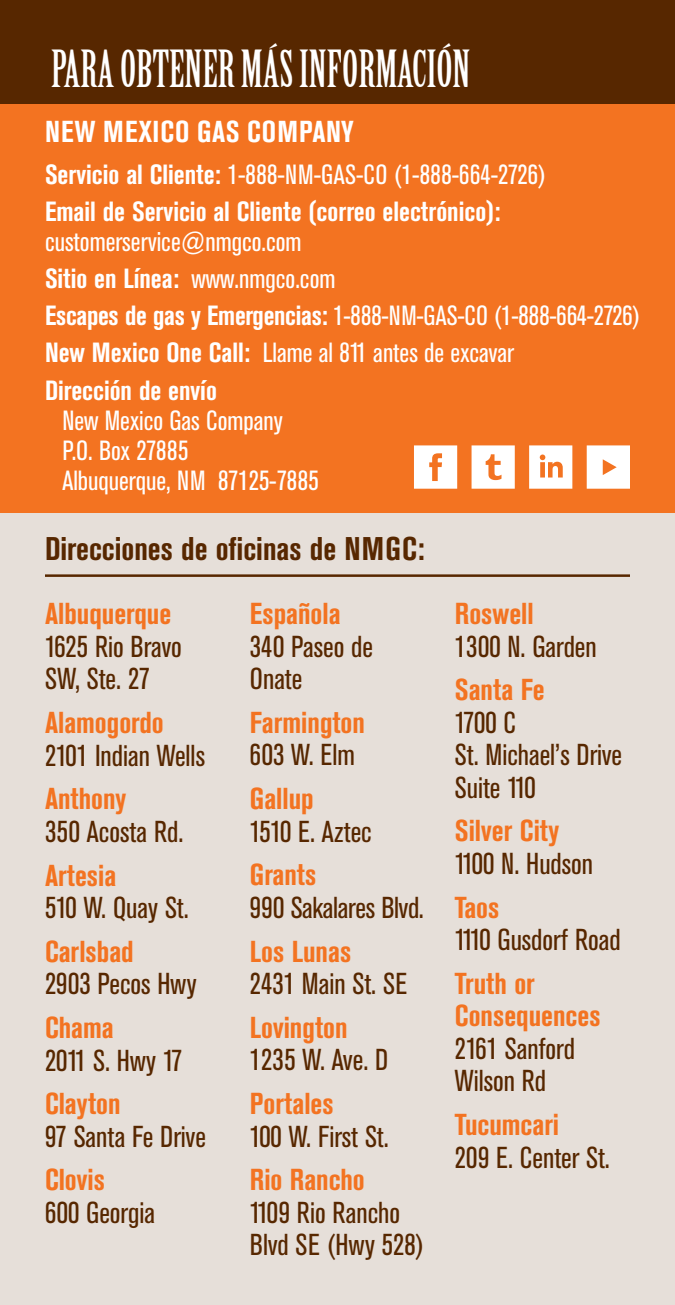
<style>
.page{position:relative;width:675px;height:1305px;background:#fff}
.page>*{position:absolute;margin:0;border:0;box-sizing:border-box;transform-origin:0 0}
.t1{font:50px "Birch";color:#fff}
.t2{font:700 condensed 32.5px "Akzidenz Grotesk BE";color:#572700}
.t3{font:condensed 30px/32.5px "Akzidenz Grotesk BE";color:#572700}
.t4{font:700 condensed 30px/32.5px "Akzidenz Grotesk BE";color:#f37321}
.t5{font:700 condensed 30px "Akzidenz Grotesk BE";letter-spacing:.02em;color:#fff}
.t6{font:condensed 27.5px/37.2px "Akzidenz Grotesk BE";color:#fff}
.t7{font:700 condensed 27.5px/37.2px "Akzidenz Grotesk BE";color:#fff}
.s1{font-weight:400}
.s2{font-weight:700}
</style>
<div class="page">
<div style="left:0;top:97px;width:675px;height:467px;background:#f37321"></div>
<div style="left:0;top:513px;width:675px;height:792px;background:#e6dfd9"></div>
<div style="left:0;top:0;width:675px;height:103px;background:#572700"></div>
<hr style="left:45px;top:574px;width:585px;height:3px;background:#572700">
<svg style="left:414px;top:445px;width:43px;height:44px"></svg>
<svg style="left:472px;top:445px;width:43px;height:44px"></svg>
<svg style="left:529px;top:445px;width:43px;height:44px"></svg>
<svg style="left:587px;top:445px;width:43px;height:44px"></svg>
<h1 class="t1" style="left:51px;top:43px;width:421px">PARA OBTENER MÁS INFORMACIÓN</h1>
<p class="t5" style="left:45px;top:115px;width:310px">NEW MEXICO GAS COMPANY</p>
<p class="t7" style="left:45px;top:156px;width:503px">Servicio al Cliente: <span class="s1">1-888-NM-GAS-CO (1-888-664-2726)<br></span>Email de Servicio al Cliente (correo electrónico):</p>
<p class="t6" style="left:45px;top:223px;width:597px">customerservice@nmgco.com<br><span class="s2">Sitio en Línea:</span> www.nmgco.com<br><span class="s2">Escapes de gas y Emergencias:</span> 1-888-NM-GAS-CO (1-888-664-2726)<br><span class="s2">New Mexico One Call:</span> Llame al 811 antes de excavar<br><span class="s2">Dirección de envío</span></p>
<p class="t6" style="left:62px;top:406px;width:258px;line-height:30px">New Mexico Gas Company<br>P.O. Box 27885<br>Albuquerque, NM 87125-7885</p>
<p class="t2" style="left:45px;top:530px;width:381px">Direcciones de oficinas de NMGC:</p>
<p class="t4" style="left:45px;top:598px;width:128px">Albuquerque</p>
<p class="t3" style="left:45px;top:631px;width:138px">1625 Rio Bravo<br>SW, Ste. 27</p>
<p class="t4" style="left:45px;top:707px;width:120px">Alamogordo</p>
<p class="t3" style="left:45px;top:740px;width:162px">2101 Indian Wells</p>
<p class="t4" style="left:45px;top:783px;width:83px">Anthony</p>
<p class="t3" style="left:45px;top:816px;width:140px">350 Acosta Rd.</p>
<p class="t4" style="left:45px;top:859px;width:73px">Artesia</p>
<p class="t3" style="left:45px;top:892px;width:145px">510 W. Quay St.</p>
<p class="t4" style="left:45px;top:936px;width:90px">Carlsbad</p>
<p class="t3" style="left:45px;top:968px;width:153px">2903 Pecos Hwy</p>
<p class="t4" style="left:45px;top:1012px;width:70px">Chama</p>
<p class="t3" style="left:45px;top:1044px;width:139px">2011 S. Hwy 17</p>
<p class="t4" style="left:45px;top:1088px;width:77px">Clayton</p>
<p class="t3" style="left:45px;top:1121px;width:162px">97 Santa Fe Drive</p>
<p class="t4" style="left:45px;top:1164px;width:61px">Clovis</p>
<p class="t3" style="left:45px;top:1197px;width:111px">600 Georgia</p>
<p class="t4" style="left:250px;top:598px;width:92px">Española</p>
<p class="t3" style="left:250px;top:631px;width:125px">340 Paseo de<br>Onate</p>
<p class="t4" style="left:250px;top:707px;width:117px">Farmington</p>
<p class="t3" style="left:250px;top:739px;width:107px">603 W. Elm</p>
<p class="t4" style="left:250px;top:783px;width:65px">Gallup</p>
<p class="t3" style="left:250px;top:816px;width:123px">1510 E. Aztec</p>
<p class="t4" style="left:250px;top:859px;width:68px">Grants</p>
<p class="t3" style="left:250px;top:892px;width:175px">990 Sakalares Blvd.</p>
<p class="t4" style="left:250px;top:935px;width:103px">Los Lunas</p>
<p class="t3" style="left:250px;top:968px;width:159px">2431 Main St. SE</p>
<p class="t4" style="left:250px;top:1012px;width:99px">Lovington</p>
<p class="t3" style="left:250px;top:1044px;width:140px">1235 W. Ave. D</p>
<p class="t4" style="left:250px;top:1088px;width:85px">Portales</p>
<p class="t3" style="left:250px;top:1121px;width:140px">100 W. First St.</p>
<p class="t4" style="left:250px;top:1164px;width:116px">Rio Rancho</p>
<p class="t3" style="left:250px;top:1197px;width:176px">1109 Rio Rancho<br>Blvd SE (Hwy 528)</p>
<p class="t4" style="left:455px;top:598px;width:80px">Roswell</p>
<p class="t3" style="left:455px;top:631px;width:143px">1300 N. Garden</p>
<p class="t4" style="left:455px;top:674px;width:91px">Santa Fe</p>
<p class="t3" style="left:455px;top:707px;width:169px">1700 C<br>St. Michael’s Drive<br>Suite 110</p>
<p class="t4" style="left:455px;top:815px;width:106px">Silver City</p>
<p class="t3" style="left:455px;top:848px;width:140px">1100 N. Hudson</p>
<p class="t4" style="left:455px;top:891px;width:46px">Taos</p>
<p class="t3" style="left:455px;top:924px;width:167px">1110 Gusdorf Road</p>
<p class="t4" style="left:455px;top:968px;width:147px">Truth or<br>Consequences</p>
<p class="t3" style="left:455px;top:1033px;width:122px">2161 Sanford<br>Wilson Rd</p>
<p class="t4" style="left:455px;top:1109px;width:106px">Tucumcari</p>
<p class="t3" style="left:455px;top:1142px;width:157px">209 E. Center St.</p>
</div>
